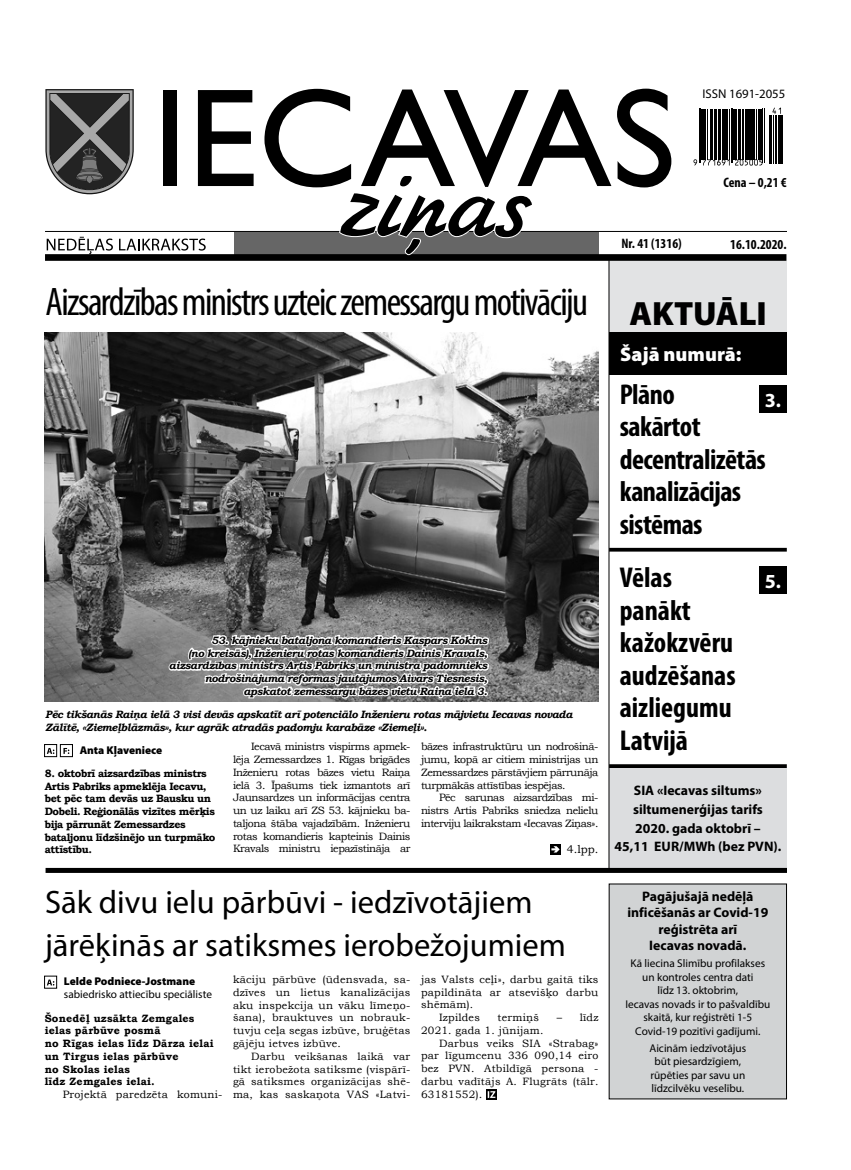
<style>
.page{position:relative;width:851px;height:1170px;background:#fff}
.page>*{position:absolute;margin:0;border:0;box-sizing:border-box;transform-origin:0 0}
.t1{font:condensed 40px "Myriad Pro";letter-spacing:-.04em;color:#000}
.t2{font:900 33.75px "Myriad Pro";color:#000}
.t3{font:32.5px/42.5px "Myriad Pro";color:#000}
.t4{font:700 condensed 28.75px/32.5px "Myriad Pro";letter-spacing:-.01em;color:#000}
.t5{font:900 20px "Myriad Pro";color:#fff}
.t6{font:700 20px "Myriad Pro";color:#fff}
.t7{font:700 13.75px/18.8px "Myriad Pro";color:#000;text-align:center}
.t8{font:700 condensed 13.75px "Myriad Pro";color:#000}
.t9{font:12.75px "Myriad Pro";color:#000}
.t10{font:11.25px/13.5px "Myriad Pro";color:#000;text-align:center}
.t11{font:900 11.25px "Myriad Pro";color:#000}
.t12{font:11.25px "Bookman Old Style";color:#000}
.t13{font:10.62px/12.8px "Bookman Old Style";letter-spacing:.02em;color:#000;text-align:justify}
.t14{font:italic 700 10.62px/12.8px "Bookman Old Style";letter-spacing:-.04em;color:#000;text-align:right}
.t15{font:700 10.62px/12.8px "Bookman Old Style";letter-spacing:-.04em;color:#000}
.t16{font:700 10.62px/12.8px "Bookman Old Style";letter-spacing:.02em;color:#000}
.s1{font-size:11.25px}
</style>
<div class="page">
<div style="left:234px;top:232px;width:364px;height:22px;background:#666"></div>
<hr style="left:45px;top:231px;width:741px;height:1px;background:#000">
<div style="left:45px;top:254px;width:741px;height:7px;background:#000"></div>
<svg style="left:47px;top:237px;width:66px;height:17px"></svg>
<svg style="left:119px;top:238px;width:87px;height:12px"></svg>
<div style="left:163px;top:90px;width:13px;height:96px;background:#000"></div>
<svg style="left:198px;top:90px;width:55px;height:96px"></svg>
<svg style="left:617px;top:89px;width:54px;height:98px"></svg>
<svg style="left:264px;top:89px;width:347px;height:167px"></svg>
<svg style="left:45px;top:89px;width:89px;height:105px;background:#5d5d5d"></svg>
<hr style="left:609px;top:548px;width:177px;height:3px;background:#000">
<svg style="left:609px;top:764px;width:177px;height:4px"></svg>
<div style="left:609px;top:261px;width:177px;height:71px;background:#e2e3e4"></div>
<div style="left:609px;top:332px;width:177px;height:42px;background:#000"></div>
<div style="left:759px;top:567px;width:27px;height:27px;background:#000"></div>
<hr style="left:699px;top:109px;width:1px;height:54px;background:#000">
<hr style="left:700px;top:109px;width:1px;height:54px;background:#000">
<hr style="left:701px;top:109px;width:2px;height:51px;background:#000">
<hr style="left:704px;top:109px;width:1px;height:51px;background:#000">
<hr style="left:707px;top:109px;width:1px;height:51px;background:#000">
<hr style="left:710px;top:109px;width:1px;height:51px;background:#000">
<hr style="left:711px;top:109px;width:1px;height:51px;background:#000">
<hr style="left:714px;top:109px;width:1px;height:51px;background:#000">
<hr style="left:716px;top:109px;width:1px;height:51px;background:#000">
<hr style="left:717px;top:109px;width:3px;height:51px;background:#000">
<hr style="left:721px;top:109px;width:1px;height:51px;background:#000">
<hr style="left:723px;top:109px;width:2px;height:51px;background:#000">
<svg style="left:693px;top:159px;width:36px;height:6px"></svg>
<hr style="left:726px;top:109px;width:2px;height:51px;background:#000">
<hr style="left:729px;top:109px;width:1px;height:51px;background:#000">
<hr style="left:730px;top:109px;width:1px;height:54px;background:#000">
<hr style="left:732px;top:109px;width:1px;height:54px;background:#000">
<hr style="left:733px;top:109px;width:1px;height:51px;background:#000">
<hr style="left:735px;top:109px;width:2px;height:51px;background:#000">
<hr style="left:738px;top:109px;width:2px;height:51px;background:#000">
<hr style="left:741px;top:109px;width:1px;height:51px;background:#000">
<hr style="left:743px;top:109px;width:1px;height:51px;background:#000">
<hr style="left:745px;top:109px;width:2px;height:51px;background:#000">
<hr style="left:748px;top:109px;width:2px;height:51px;background:#000">
<hr style="left:751px;top:109px;width:1px;height:51px;background:#000">
<hr style="left:752px;top:109px;width:2px;height:51px;background:#000">
<hr style="left:756px;top:109px;width:1px;height:51px;background:#000">
<svg style="left:735px;top:159px;width:27px;height:6px"></svg>
<hr style="left:757px;top:109px;width:1px;height:51px;background:#000">
<hr style="left:759px;top:109px;width:2px;height:51px;background:#000">
<hr style="left:762px;top:109px;width:1px;height:54px;background:#000">
<hr style="left:763px;top:109px;width:1px;height:54px;background:#000">
<hr style="left:769px;top:115px;width:1px;height:48px;background:#000">
<hr style="left:770px;top:115px;width:2px;height:48px;background:#000">
<hr style="left:772px;top:115px;width:1px;height:48px;background:#000">
<hr style="left:775px;top:115px;width:1px;height:48px;background:#000">
<hr style="left:777px;top:115px;width:1px;height:48px;background:#000">
<svg style="left:772px;top:108px;width:8px;height:6px"></svg>
<hr style="left:778px;top:115px;width:2px;height:48px;background:#000">
<hr style="left:781px;top:115px;width:2px;height:48px;background:#000">
<div style="left:609px;top:768px;width:177px;height:99px;background:#dcdddf"></div>
<hr style="left:608px;top:260px;width:1px;height:609px;background:#000">
<div style="left:759px;top:385px;width:27px;height:27px;background:#000"></div>
<div style="left:46px;top:867px;width:740px;height:5px;background:#000"></div>
<svg style="left:550px;top:844px;width:10px;height:10px"></svg>
<svg style="left:551px;top:846px;width:8px;height:6px"></svg>
<svg style="left:47px;top:748px;width:7px;height:6px"></svg>
<div style="left:44px;top:744px;width:13px;height:12px;border:1px solid #000"></div>
<svg style="left:63px;top:748px;width:6px;height:6px"></svg>
<div style="left:60px;top:744px;width:13px;height:12px;border:1px solid #000"></div>
<div style="left:609px;top:883px;width:177px;height:215px;background:#d1d3d4"></div>
<img style="left:44px;top:332px;width:554px;height:369px">
<svg style="left:47px;top:979px;width:7px;height:6px"></svg>
<div style="left:44px;top:975px;width:13px;height:13px;border:1px solid #000"></div>
<svg style="left:486px;top:1089px;width:11px;height:10px"></svg>
<svg style="left:487px;top:1091px;width:8px;height:6px"></svg>
<svg style="left:167px;top:617px;width:324px;height:85px"></svg>
<p class="t9" style="left:702px;top:86px;width:84px">ISSN 1691-2055</p>
<p class="t8" style="left:723px;top:174px;width:65px">Cena – 0,21 €</p>
<h1 class="t1" style="left:46px;top:277px;width:543px">Aizsardzības ministrs uzteic zemessargu motivāciju</h1>
<p class="t14" style="left:169px;top:633px;width:320px">53. kājnieku bataljona komandieris Kaspars Kokins<br>(no kreisās), Inženieru rotas komandieris Dainis Kravals, aizsardzības ministrs Artis Pabriks un ministra padomnieks nodrošinājuma reformas jautājumos Aivars Tiesnesis, apskatot zemessargu bāzes vietu Raiņa ielā 3.</p>
<p class="t14" style="left:45px;top:708px;width:528px;text-align:left">Pēc tikšanās Raiņa ielā 3 visi devās apskatīt arī potenciālo Inženieru rotas mājvietu Iecavas novada<br>Zālītē, «Ziemeļblāzmās», kur agrāk atradās padomju karabāze «Ziemeļi».</p>
<p class="t11" style="left:80px;top:743px;width:84px">Anta Kļaveniece</p>
<p class="t15" style="left:45px;top:766px;width:172px">8. oktobrī aizsardzības ministrs<br>Artis Pabriks apmeklēja Iecavu, bet pēc tam devās uz Bausku un<br>Dobeli. Reģionālās vizītes mērķis bija pārrunāt Zemessardzes bataljonu līdzšinējo un turpmāko attīstību.</p>
<p class="t13" style="left:233px;top:740px;width:179px;text-indent:18px">Iecavā ministrs vispirms apmek&shy;lēja Zemessardzes 1. Rīgas brigādes Inženieru rotas bāzes vietu Raiņa ielā 3. Īpašums tiek izmantots arī Jaunsardzes un informācijas centra un uz laiku arī ZS 53. kājnieku ba&shy;taljona štāba vajadzībām. Inženieru rotas komandieris kapteinis Dainis Kravals ministru iepazīstināja ar</p>
<p class="t13" style="left:421px;top:740px;width:179px">bāzes infrastruktūru un nodrošinā&shy;jumu, kopā ar citiem ministrijas un Zemessardzes pārstāvjiem pārrunāja turpmākās attīstības iespējas.</p>
<p class="t13" style="left:421px;top:791px;width:179px;text-indent:18px">Pēc sarunas aizsardzības mi&shy;nistrs Artis Pabriks sniedza nelielu interviju laikrakstam «Iecavas Ziņas».</p>
<p class="t12" style="left:567px;top:842px;width:33px">4.lpp.</p>
<h3 class="t3" style="left:45px;top:880px;width:522px">Sāk divu ielu pārbūvi - iedzīvotājiem jārēķinās ar satiksmes ierobežojumiem</h3>
<p class="t11" style="left:64px;top:974px;width:133px">Lelde Podniece-Jostmane</p>
<p class="t10" style="left:64px;top:987px;width:149px">sabiedrisko attiecību speciāliste</p>
<p class="t16" style="left:45px;top:1011px;width:170px">Šonedēļ uzsākta Zemgales ielas pārbūve posmā<br>no Rīgas ielas līdz Dārza ielai un Tirgus ielas pārbūve<br>no Skolas ielas<br>līdz Zemgales ielai.</p>
<p class="t13" style="left:63px;top:1088px;width:161px">Projektā paredzēta komuni-</p>
<p class="t13" style="left:421px;top:972px;width:179px">jas Valsts ceļi», darbu gaitā tiks</p>
<p class="t13" style="left:421px;top:985px;width:179px">papildināta ar atsevišķo darbu</p>
<p class="t13" style="left:421px;top:998px;width:54px">shēmām).</p>
<p class="t13" style="left:439px;top:1011px;width:42px">Izpildes</p>
<p class="t13" style="left:497px;top:1011px;width:43px">termiņš</p>
<p class="t13" style="left:556px;top:1011px;width:43px">– līdz</p>
<p class="t13" style="left:421px;top:1023px;width:124px">2021. gada 1. jūnijam.</p>
<p class="t13" style="left:439px;top:1036px;width:161px">Darbus veiks SIA «Strabag»</p>
<p class="t13" style="left:421px;top:1049px;width:179px">par līgumcenu 336 090,14 eiro</p>
<p class="t13" style="left:421px;top:1062px;width:179px">bez PVN. Atbildīgā persona -</p>
<p class="t13" style="left:421px;top:1074px;width:179px">darbu vadītājs A. Flugrāts (tālr.</p>
<p class="t13" style="left:421px;top:1088px;width:63px">63181552)<span class="s1">.</span></p>
<p class="t13" style="left:233px;top:973px;width:179px">kāciju pārbūve (ūdensvada, sa&shy;dzīves un lietus kanalizācijas aku inspekcija un vāku līmeņo&shy;šana), brauktuves un nobrauk&shy;tuvju ceļa segas izbūve, bruģētas gājēju ietves izbūve.</p>
<p class="t13" style="left:233px;top:1049px;width:179px;text-indent:18px">Darbu veikšanas laikā var tikt ierobežota satiksme (vispārī&shy;gā satiksmes organizācijas shē&shy;ma, kas saskaņota VAS «Latvi-</p>
<p class="t8" style="left:621px;top:234px;width:62px">Nr. 41 (1316)</p>
<p class="t8" style="left:730px;top:235px;width:58px">16.10.2020.</p>
<h2 class="t2" style="left:629px;top:294px;width:139px">AKTUĀLI</h2>
<h3 class="t5" style="left:620px;top:342px;width:123px">Šajā numurā:</h3>
<h3 class="t4" style="left:619px;top:377px;width:148px">Plāno<br>sakārtot decentralizētās kanalizācijas sistēmas</h3>
<h3 class="t4" style="left:619px;top:561px;width:117px">Vēlas panākt kažokzvēru audzēšanas aizliegumu<br>Latvijā</h3>
<h3 class="t6" style="left:764px;top:387px;width:18px">3.</h3>
<h3 class="t6" style="left:764px;top:568px;width:18px">5.</h3>
<p class="t7" style="left:614px;top:780px;width:168px">SIA «Iecavas siltums» siltumenerģijas tarifs<br>2020. gada oktobrī –<br>45,11 EUR/MWh (bez PVN).</p>
<p class="t7" style="left:627px;top:887px;width:142px;line-height:16.5px">Pagājušajā nedēļā inficēšanās ar Covid-19 reģistrēta arī<br>Iecavas novadā.</p>
<p class="t10" style="left:625px;top:956px;width:146px">Kā liecina Slimību profilakses un kontroles centra dati<br>līdz 13. oktobrim,<br>Iecavas novads ir to pašvaldību skaitā, kur reģistrēti 1-5<br>Covid-19 pozitīvi gadījumi.</p>
<p class="t10" style="left:649px;top:1041px;width:98px">Aicinām iedzīvotājus būt piesardzīgiem, rūpēties par savu un līdzcilvēku veselību.</p>
</div>
